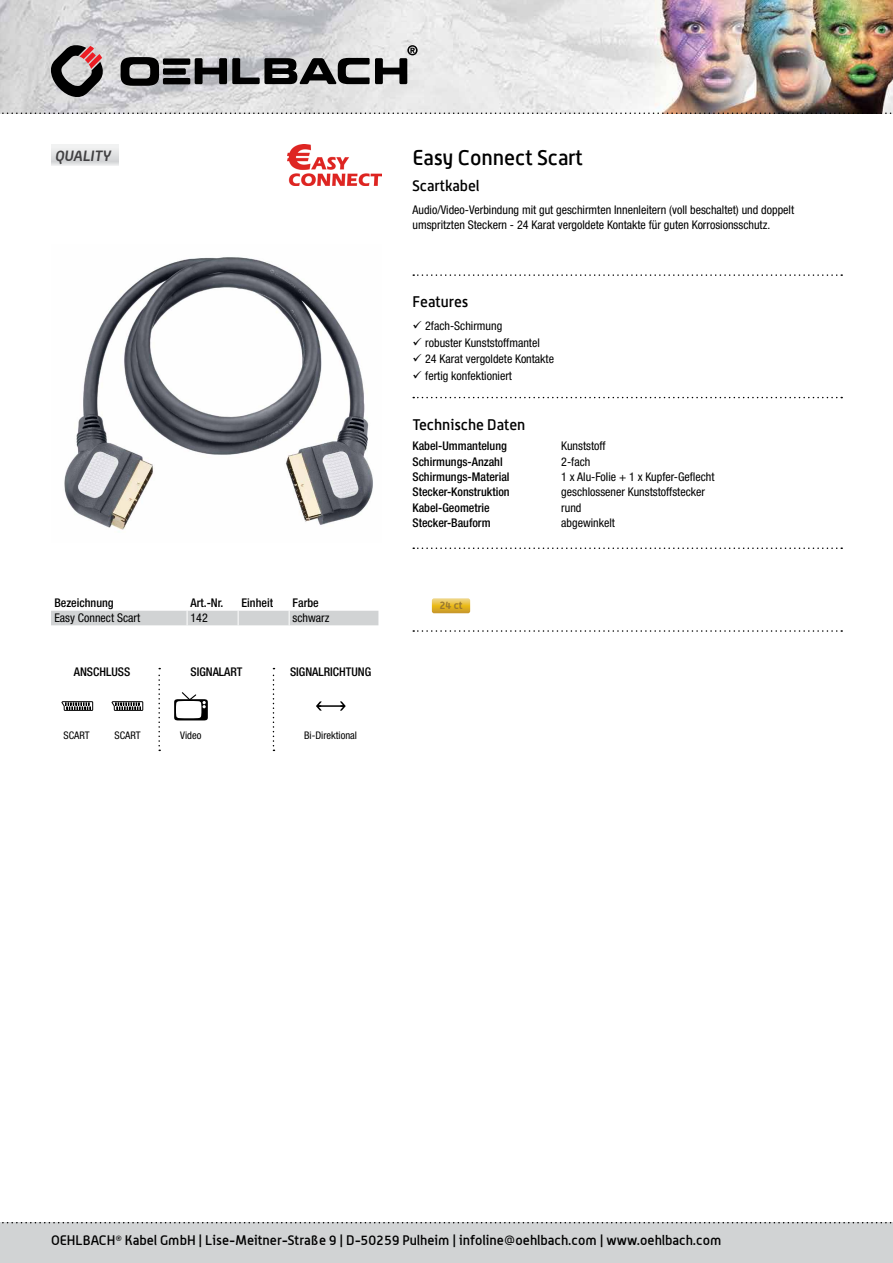
<style>
.page{position:relative;width:893px;height:1263px;background:#fff}
.page>*{position:absolute;margin:0;border:0;box-sizing:border-box;transform-origin:0 0}
.t1{font:21px "Alwyn Mediumoehlbach";color:#000}
.t2{font:15px "Alwyn Mediumoehlbach";color:#000}
.t3{font:italic 700 14.55px "Alwyn";color:#414042}
.t4{font:500 13.5px "Alwyn";color:#000}
.t5{font:condensed 12px/14.4px "Helvetica Neue LT Pro";color:#000}
.t6{font:500 condensed 12px "Helvetica Neue LT Pro";color:#000}
.t7{font:condensed 10.5px "Helvetica Neue LT Pro";color:#000}
.t8{font:700 10.5px "Alwyn";color:#987730}
</style>
<div class="page">
<div style="left:0;top:1222px;width:893px;height:41px;background:#d1d3d4"></div>
<svg style="left:2px;top:1222px;width:890px;height:1px"></svg>
<img style="left:64px;top:257px;width:309px;height:273px">
<svg style="left:432px;top:598px;width:38px;height:15px"></svg>
<img style="left:288px;top:145px;width:94px;height:41px">
<svg style="left:413px;top:274px;width:429px;height:2px"></svg>
<svg style="left:413px;top:397px;width:429px;height:1px"></svg>
<svg style="left:413px;top:547px;width:429px;height:2px"></svg>
<svg style="left:413px;top:630px;width:429px;height:2px"></svg>
<svg style="left:158px;top:668px;width:2px;height:83px"></svg>
<svg style="left:273px;top:668px;width:1px;height:83px"></svg>
<div style="left:51px;top:145px;width:68px;height:20px;background:linear-gradient(to bottom,#f1f1f2,#d4d5d7)"></div>
<hr style="left:317px;top:705px;width:27px;height:2px;background:#000">
<svg style="left:340px;top:701px;width:6px;height:10px"></svg>
<svg style="left:316px;top:701px;width:6px;height:10px"></svg>
<svg style="left:174px;top:692px;width:34px;height:28px"></svg>
<svg style="left:61px;top:701px;width:32px;height:10px"></svg>
<svg style="left:111px;top:701px;width:32px;height:10px"></svg>
<svg style="left:51px;top:610px;width:327px;height:15px;background:#d3d5d6"></svg>
<img style="left:0;top:0;width:893px;height:113px">
<svg style="left:0;top:113px;width:893px;height:1px"></svg>
<svg style="left:50px;top:44px;width:54px;height:54px;background:#86797a"></svg>
<svg style="left:121px;top:57px;width:38px;height:29px"></svg>
<div style="left:163px;top:78px;width:27px;height:6px;background:#000"></div>
<div style="left:163px;top:58px;width:27px;height:7px;background:#000"></div>
<div style="left:163px;top:68px;width:23px;height:7px;background:#000"></div>
<svg style="left:195px;top:45px;width:223px;height:39px;background:#8b8b8c"></svg>
<p class="t3" style="left:55px;top:147px;width:57px">QUALITY</p>
<h1 class="t1" style="left:412px;top:145px;width:172px">Easy Connect Scart</h1>
<p class="t2" style="left:412px;top:177px;width:69px">Scartkabel</p>
<p class="t5" style="left:412px;top:203px;width:383px">Audio/Video-Verbindung mit gut geschirmten Innenleitern (voll beschaltet) und doppelt umspritzten Steckern - 24 Karat vergoldete Kontakte für guten Korrosionsschutz.</p>
<p class="t2" style="left:412px;top:293px;width:58px">Features</p>
<p class="t5" style="left:412px;top:319px;width:91px">✓ 2fach-Schirmung</p>
<p class="t5" style="left:412px;top:335px;width:129px">✓ robuster Kunststoffmantel</p>
<p class="t5" style="left:412px;top:352px;width:143px">✓ 24 Karat vergoldete Kontakte</p>
<p class="t5" style="left:412px;top:368px;width:101px">✓ fertig konfektioniert</p>
<p class="t2" style="left:412px;top:415px;width:114px">Technische Daten</p>
<p class="t6" style="left:54px;top:596px;width:61px">Bezeichnung</p>
<p class="t6" style="left:190px;top:596px;width:34px">Art.-Nr.</p>
<p class="t6" style="left:242px;top:596px;width:33px">Einheit</p>
<p class="t6" style="left:293px;top:596px;width:28px">Farbe</p>
<p class="t5" style="left:54px;top:610px;width:87px">Easy Connect Scart</p>
<p class="t5" style="left:190px;top:610px;width:19px">142</p>
<p class="t5" style="left:293px;top:610px;width:38px">schwarz</p>
<p class="t6" style="left:74px;top:665px;width:58px">ANSCHLUSS</p>
<p class="t6" style="left:190px;top:665px;width:53px">SIGNALART</p>
<p class="t6" style="left:290px;top:665px;width:83px">SIGNALRICHTUNG</p>
<p class="t7" style="left:64px;top:729px;width:28px">SCART</p>
<p class="t7" style="left:115px;top:729px;width:28px">SCART</p>
<p class="t7" style="left:180px;top:729px;width:23px">Video</p>
<p class="t7" style="left:304px;top:729px;width:54px">Bi-Direktional</p>
<p class="t6" style="left:412px;top:439px;width:96px">Kabel-Ummantelung</p>
<p class="t5" style="left:561px;top:439px;width:46px">Kunststoff</p>
<p class="t6" style="left:412px;top:454px;width:92px">Schirmungs-Anzahl</p>
<p class="t5" style="left:561px;top:454px;width:31px">2-fach</p>
<p class="t6" style="left:412px;top:469px;width:99px">Schirmungs-Material</p>
<p class="t5" style="left:561px;top:469px;width:155px">1 x Alu-Folie + 1 x Kupfer-Geflecht</p>
<p class="t6" style="left:412px;top:485px;width:99px">Stecker-Konstruktion</p>
<p class="t5" style="left:561px;top:485px;width:145px">geschlossener Kunststoffstecker</p>
<p class="t6" style="left:412px;top:500px;width:79px">Kabel-Geometrie</p>
<p class="t5" style="left:561px;top:500px;width:22px">rund</p>
<p class="t6" style="left:412px;top:516px;width:80px">Stecker-Bauform</p>
<p class="t5" style="left:561px;top:516px;width:55px">abgewinkelt</p>
<p class="t8" style="left:439px;top:599px;width:25px">24 ct</p>
<p class="t4" style="left:51px;top:1232px;width:672px">OEHLBACH<sup>®</sup> Kabel GmbH | Lise-Meitner-Straße 9 | D-50259 Pulheim | infoline@oehlbach.com | www.oehlbach.com</p>
</div>
